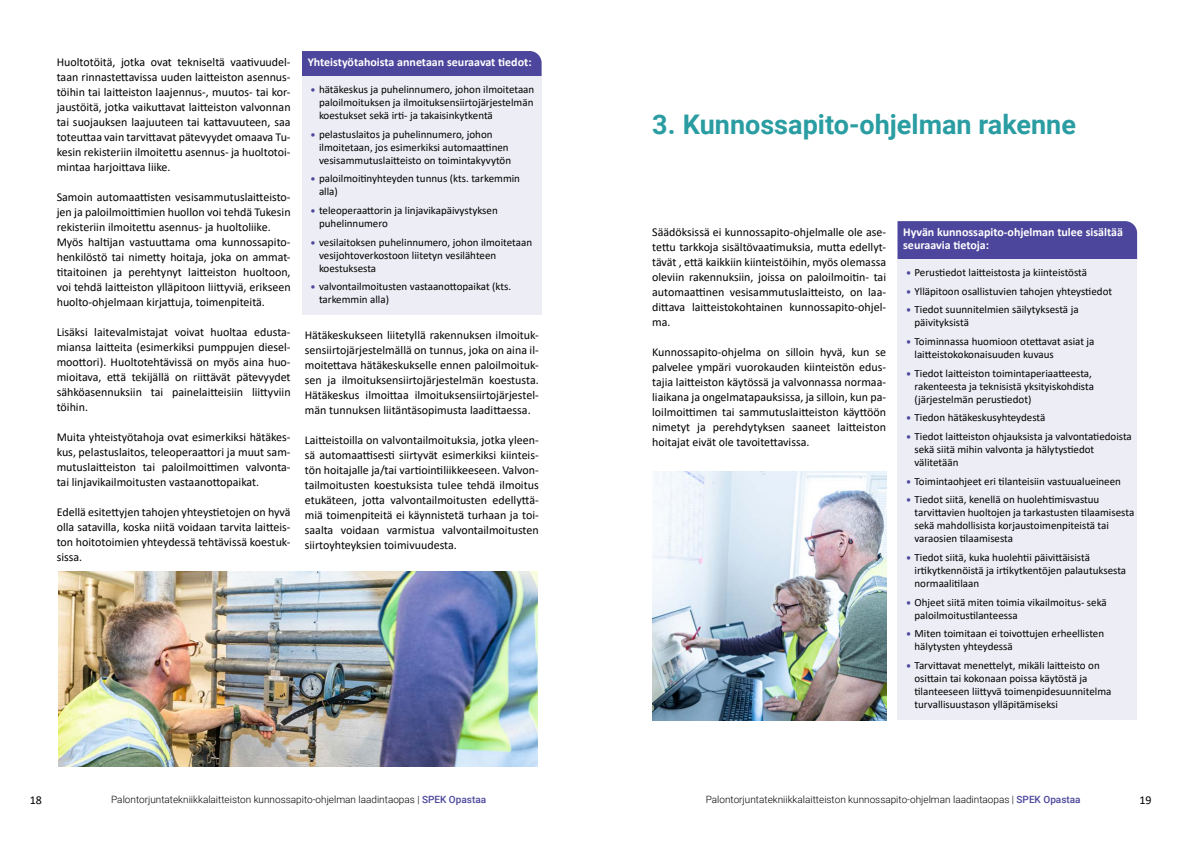
<style>
.page{position:relative;width:1191px;height:842px;background:#fff}
.page>*{position:absolute;margin:0;border:0;box-sizing:border-box;transform-origin:0 0}
.t1{font:700 27px "Roboto";color:#2a9da2}
.t2{font:12px/15px "Calibri";color:#000;text-align:justify}
.t3{font:700 12px/13px "Calibri";color:#fff}
.t4{font:11px/13px "Calibri";color:#000}
.t5{font:300 10px "Roboto";color:#000}
.s1{font-family:"Roboto";font-weight:700;font-size:14px;color:#4c479c}
.s2{font-weight:500;color:#4c479c}
</style>
<div class="page">
<div style="left:302px;top:51px;width:239px;height:25px;background:#4c479c"></div>
<div style="left:302px;top:76px;width:239px;height:54px;background:#ededf5"></div>
<div style="left:302px;top:121px;width:239px;height:54px;background:#ededf5"></div>
<div style="left:302px;top:165px;width:239px;height:41px;background:#ededf5"></div>
<div style="left:302px;top:197px;width:239px;height:41px;background:#ededf5"></div>
<div style="left:302px;top:229px;width:239px;height:54px;background:#ededf5"></div>
<div style="left:302px;top:273px;width:239px;height:41px;background:#ededf5"></div>
<img style="left:58px;top:572px;width:479px;height:194px">
<div style="left:897px;top:221px;width:240px;height:38px;background:#4c479c"></div>
<div style="left:897px;top:259px;width:240px;height:28px;background:#ededf5"></div>
<div style="left:897px;top:278px;width:240px;height:28px;background:#ededf5"></div>
<div style="left:897px;top:297px;width:240px;height:41px;background:#ededf5"></div>
<div style="left:897px;top:328px;width:240px;height:41px;background:#ededf5"></div>
<div style="left:897px;top:360px;width:240px;height:54px;background:#ededf5"></div>
<div style="left:897px;top:405px;width:240px;height:28px;background:#ededf5"></div>
<div style="left:897px;top:423px;width:240px;height:54px;background:#ededf5"></div>
<div style="left:897px;top:468px;width:240px;height:28px;background:#ededf5"></div>
<div style="left:897px;top:487px;width:240px;height:67px;background:#ededf5"></div>
<div style="left:897px;top:544px;width:240px;height:54px;background:#ededf5"></div>
<div style="left:897px;top:589px;width:240px;height:41px;background:#ededf5"></div>
<div style="left:897px;top:621px;width:240px;height:41px;background:#ededf5"></div>
<div style="left:897px;top:652px;width:240px;height:67px;background:#ededf5"></div>
<img style="left:652px;top:471px;width:234px;height:249px">
<p class="t2" style="left:57px;top:54px;width:235px">Huoltotöitä, jotka ovat tekniseltä vaativuudel&shy;taan rinnastettavissa uuden laitteiston asennus&shy;töihin tai laitteiston laajennus-, muutos- tai kor&shy;jaustöitä, jotka vaikuttavat laitteiston valvonnan tai suojauksen laajuuteen tai kattavuuteen, saa toteuttaa vain tarvittavat pätevyydet omaava Tu&shy;kesin rekisteriin ilmoitettu asennus- ja huoltotoi&shy;mintaa harjoittava liike.</p>
<p class="t2" style="left:57px;top:189px;width:235px;text-align:left">Samoin automaattisten vesisammutuslaitteisto&shy;jen ja paloilmoittimien huollon voi tehdä Tukesin rekisteriin ilmoitettu asennus- ja huoltoliike.<br>Myös haltijan vastuuttama oma kunnossapito&shy;henkilöstö tai nimetty hoitaja, joka on ammat&shy;titaitoinen ja perehtynyt laitteiston huoltoon, voi tehdä laitteiston ylläpitoon liittyviä, erikseen huolto-ohjelmaan kirjattuja, toimenpiteitä.</p>
<p class="t2" style="left:57px;top:324px;width:235px">Lisäksi laitevalmistajat voivat huoltaa edusta&shy;miansa laitteita (esimerkiksi pumppujen diesel&shy;moottori). Huoltotehtävissä on myös aina huo&shy;mioitava, että tekijällä on riittävät pätevyydet sähköasennuksiin tai painelaitteisiin liittyviin töihin.</p>
<p class="t2" style="left:57px;top:429px;width:235px">Muita yhteistyötahoja ovat esimerkiksi hätäkes&shy;kus, pelastuslaitos, teleoperaattori ja muut sam&shy;mutuslaitteiston tai paloilmoittimen valvonta&shy;tai linjavikailmoitusten vastaanottopaikat.</p>
<p class="t2" style="left:57px;top:504px;width:235px">Edellä esitettyjen tahojen yhteystietojen on hyvä olla satavilla, koska niitä voidaan tarvita laitteis&shy;ton hoitotoimien yhteydessä tehtävissä koestuk&shy;sissa.</p>
<p class="t3" style="left:308px;top:55px;width:225px">Yhteistyötahoista annetaan seuraavat tiedot:</p>
<p class="t4" style="left:319px;top:82px;width:217px;text-align:justify;text-indent:-9px"><span class="s1">•</span> hätäkeskus ja puhelinnumero, johon ilmoitetaan paloilmoituksen ja ilmoituksensiirtojärjestelmän koestukset sekä irti- ja takaisinkytkentä</p>
<p class="t4" style="left:319px;top:127px;width:194px;text-indent:-9px"><span class="s1">•</span> pelastuslaitos ja puhelinnumero, johon ilmoitetaan, jos esimerkiksi automaattinen vesisammutuslaitteisto on toimintakyvytön</p>
<p class="t4" style="left:319px;top:172px;width:203px;text-indent:-9px"><span class="s1">•</span> paloilmoitinyhteyden tunnus (kts. tarkemmin alla)</p>
<p class="t4" style="left:319px;top:203px;width:180px;text-indent:-9px"><span class="s1">•</span> teleoperaattorin ja linjavikapäivystyksen puhelinnumero</p>
<p class="t4" style="left:319px;top:235px;width:215px;text-indent:-9px"><span class="s1">•</span> vesilaitoksen puhelinnumero, johon ilmoitetaan vesijohtoverkostoon liitetyn vesilähteen koestuksesta</p>
<p class="t4" style="left:319px;top:280px;width:194px;text-indent:-9px"><span class="s1">•</span> valvontailmoitusten vastaanottopaikat (kts. tarkemmin alla)</p>
<p class="t2" style="left:305px;top:327px;width:235px">Hätäkeskukseen liitetyllä rakennuksen ilmoituk&shy;sensiirtojärjestelmällä on tunnus, joka on aina il&shy;moitettava hätäkeskukselle ennen paloilmoituk&shy;sen ja ilmoituksensiirtojärjestelmän koestusta.<br>Hätäkeskus ilmoittaa ilmoituksensiirtojärjestel&shy;män tunnuksen liitäntäsopimusta laadittaessa.</p>
<p class="t2" style="left:305px;top:432px;width:235px">Laitteistoilla on valvontailmoituksia, jotka yleen&shy;sä automaattisesti siirtyvät esimerkiksi kiinteis&shy;tön hoitajalle ja/tai vartiointiliikkeeseen. Valvon&shy;tailmoitusten koestuksista tulee tehdä ilmoitus etukäteen, jotta valvontailmoitusten edellyttä&shy;miä toimenpiteitä ei käynnistetä turhaan ja toi&shy;saalta voidaan varmistua valvontailmoitusten siirtoyhteyksien toimivuudesta.</p>
<h1 class="t1" style="left:652px;top:105px;width:425px">3. Kunnossapito-ohjelman rakenne</h1>
<p class="t2" style="left:652px;top:224px;width:235px">Säädöksissä ei kunnossapito-ohjelmalle ole ase&shy;tettu tarkkoja sisältövaatimuksia, mutta edellyt&shy;tävät , että kaikkiin kiinteistöihin, myös olemassa oleviin rakennuksiin, joissa on paloilmoitin- tai automaattinen vesisammutuslaitteisto, on laa&shy;dittava laitteistokohtainen kunnossapito-ohjel&shy;ma.</p>
<p class="t2" style="left:652px;top:344px;width:235px">Kunnossapito-ohjelma on silloin hyvä, kun se palvelee ympäri vuorokauden kiinteistön edus&shy;tajia laitteiston käytössä ja valvonnassa normaa&shy;liaikana ja ongelmatapauksissa, ja silloin, kun pa&shy;loilmoittimen tai sammutuslaitteiston käyttöön nimetyt ja perehdytyksen saaneet laitteiston hoitajat eivät ole tavoitettavissa.</p>
<p class="t3" style="left:903px;top:225px;width:221px">Hyvän kunnossapito-ohjelman tulee sisältää seuraavia tietoja:</p>
<p class="t4" style="left:906px;top:266px;width:183px"><span class="s1">•</span> Perustiedot laitteistosta ja kiinteistöstä</p>
<p class="t4" style="left:906px;top:284px;width:208px"><span class="s1">•</span> Ylläpitoon osallistuvien tahojen yhteystiedot</p>
<p class="t4" style="left:914px;top:303px;width:166px;text-indent:-9px"><span class="s1">•</span> Tiedot suunnitelmien säilytyksestä ja päivityksistä</p>
<p class="t4" style="left:914px;top:335px;width:181px;text-indent:-9px"><span class="s1">•</span> Toiminnassa huomioon otettavat asiat ja laitteistokokonaisuuden kuvaus</p>
<p class="t4" style="left:914px;top:366px;width:181px;text-indent:-9px"><span class="s1">•</span> Tiedot laitteiston toimintaperiaatteesta, rakenteesta ja teknisistä yksityiskohdista (järjestelmän perustiedot)</p>
<p class="t4" style="left:906px;top:411px;width:141px"><span class="s1">•</span> Tiedon hätäkeskusyhteydestä</p>
<p class="t4" style="left:914px;top:430px;width:219px;text-indent:-9px"><span class="s1">•</span> Tiedot laitteiston ohjauksista ja valvontatiedoista sekä siitä mihin valvonta ja hälytystiedot välitetään</p>
<p class="t4" style="left:906px;top:474px;width:216px"><span class="s1">•</span> Toimintaohjeet eri tilanteisiin vastuualueineen</p>
<p class="t4" style="left:914px;top:493px;width:221px;text-indent:-9px"><span class="s1">•</span> Tiedot siitä, kenellä on huolehtimisvastuu tarvittavien huoltojen ja tarkastusten tilaamisesta sekä mahdollisista korjaustoimenpiteistä tai varaosien tilaamisesta</p>
<p class="t4" style="left:914px;top:551px;width:213px;text-indent:-9px"><span class="s1">•</span> Tiedot siitä, kuka huolehtii päivittäisistä irtikytkennöistä ja irtikytkentöjen palautuksesta normaalitilaan</p>
<p class="t4" style="left:914px;top:595px;width:194px;text-indent:-9px"><span class="s1">•</span> Ohjeet siitä miten toimia vikailmoitus- sekä paloilmoitustilanteessa</p>
<p class="t4" style="left:914px;top:627px;width:191px;text-indent:-9px"><span class="s1">•</span> Miten toimitaan ei toivottujen erheellisten hälytysten yhteydessä</p>
<p class="t4" style="left:914px;top:659px;width:198px;text-indent:-9px"><span class="s1">•</span> Tarvittavat menettelyt, mikäli laitteisto on osittain tai kokonaan poissa käytöstä ja tilanteeseen liittyvä toimenpidesuunnitelma turvallisuustason ylläpitämiseksi</p>
<p class="t2" style="left:30px;top:792px;width:14px">18</p>
<p class="t5" style="left:111px;top:792px;width:376px">Palontorjuntatekniikkalaitteiston kunnossapito-ohjelman laadintaopas | <span class="s2">SPEK Opastaa</span></p>
<p class="t5" style="left:706px;top:792px;width:376px">Palontorjuntatekniikkalaitteiston kunnossapito-ohjelman laadintaopas | <span class="s2">SPEK Opastaa</span></p>
<p class="t2" style="left:1139px;top:792px;width:14px">19</p>
</div>
